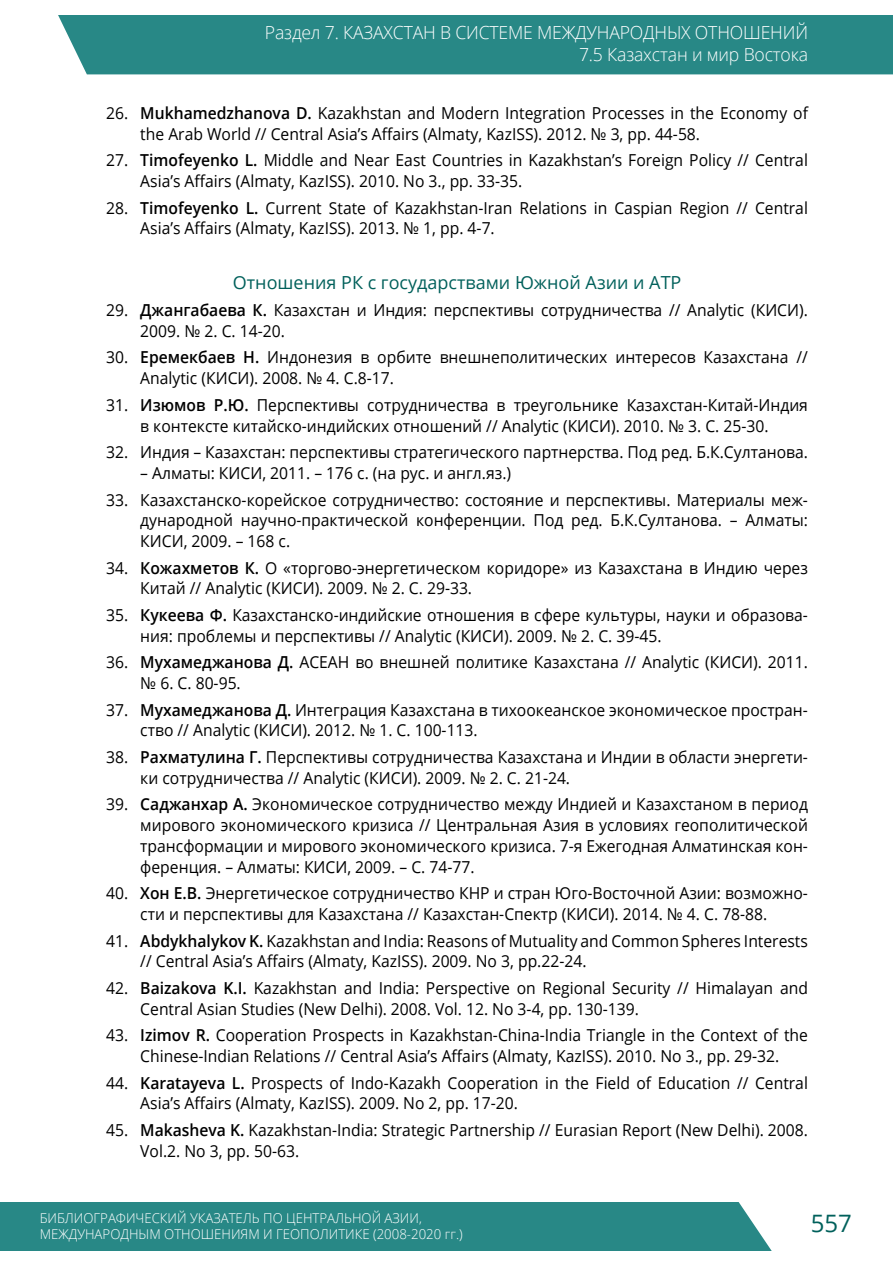
<style>
.page{position:relative;width:893px;height:1263px;background:#fff}
.page>*{position:absolute;margin:0;border:0;box-sizing:border-box;transform-origin:0 0}
.t1{font:24px "Open Sans";color:#00605b}
.t2{font:300 18px/21.6px "Open Sans";letter-spacing:-.01em;color:#fff;text-align:right}
.t3{font:18px "Open Sans";color:#00605b}
.t4{font:16.5px/20.7px "Open Sans";color:#000;scale:.95 1}
.t5{font:300 13.5px/16.2px "Open Sans";color:#fff}
.s1{font-weight:600}
</style>
<div class="page">
<div style="left:0;top:1202px;width:893px;height:48px;background:#288886"></div>
<svg style="left:735px;top:1202px;width:158px;height:49px;background:#e3efef"></svg>
<div style="left:58px;top:15px;width:835px;height:59px;background:#288886"></div>
<p class="t2" style="left:265px;top:22px;width:545px">Раздел 7. КАЗАХСТАН В СИСТЕМЕ МЕЖДУНАРОДНЫХ ОТНОШЕНИЙ<br>7.5 Казахстан и мир Востока</p>
<p class="t4" style="left:140px;top:102px;width:704px;text-indent:-34px">26. <span class="s1">Mukhamedzhanova D.</span> Kazakhstan and Modern Integration Processes in the Economy of the Arab World // Central Asia’s Affairs (Almaty, KazISS). 2012. № 3, pp. 44-58.</p>
<p class="t4" style="left:140px;top:150px;width:704px;text-indent:-34px">27. <span class="s1">Timofeyenko L.</span> Middle and Near East Countries in Kazakhstan’s Foreign Policy // Central<br>Asia’s Affairs (Almaty, KazISS). 2010. No 3., pp. 33-35.</p>
<p class="t4" style="left:140px;top:197px;width:704px;text-indent:-34px">28. <span class="s1">Timofeyenko L.</span> Current State of Kazakhstan-Iran Relations in Caspian Region // Central<br>Asia’s Affairs (Almaty, KazISS). 2013. № 1, pp. 4-7.</p>
<p class="t3" style="left:233px;top:271px;width:450px">Отношения РК с государствами Южной Азии и АТР</p>
<p class="t4" style="left:140px;top:299px;width:704px;text-indent:-34px">29. <span class="s1">Джангабаева К.</span> Казахстан и Индия: перспективы сотрудничества // Analytic (КИСИ).<br>2009. № 2. С. 14-20.</p>
<p class="t4" style="left:140px;top:347px;width:704px;text-indent:-34px">30. <span class="s1">Еремекбаев Н.</span> Индонезия в орбите внешнеполитических интересов Казахстана //<br>Analytic (КИСИ). 2008. № 4. С.8-17.</p>
<p class="t4" style="left:106px;top:394px;width:740px;text-align:center">31. <span class="s1">Изюмов Р.Ю.</span> Перспективы сотрудничества в треугольнике Казахстан-Китай-Индия в контексте китайско-индийских отношений // Analytic (КИСИ). 2010. № 3. С. 25-30.</p>
<p class="t4" style="left:106px;top:441px;width:740px">32. Индия – Казахстан: перспективы стратегического партнерства. Под ред. Б.К.Султанова.</p>
<p class="t4" style="left:140px;top:462px;width:392px">– Алматы: КИСИ, 2011. – 176 с. (на рус. и англ.яз.)</p>
<p class="t4" style="left:140px;top:489px;width:704px;text-align:justify;text-indent:-34px">33. Казахстанско-корейское сотрудничество: состояние и перспективы. Материалы меж&shy;дународной научно-практической конференции. Под ред. Б.К.Султанова. – Алматы:<br>КИСИ, 2009. – 168 с.</p>
<p class="t4" style="left:140px;top:557px;width:704px;text-indent:-34px">34. <span class="s1">Кожахметов К.</span> О «торгово-энергетическом коридоре» из Казахстана в Индию через<br>Китай // Analytic (КИСИ). 2009. № 2. С. 29-33.</p>
<p class="t4" style="left:140px;top:604px;width:704px;text-indent:-34px">35. <span class="s1">Кукеева Ф.</span> Казахстанско-индийские отношения в сфере культуры, науки и образова&shy;ния: проблемы и перспективы // Analytic (КИСИ). 2009. № 2. С. 39-45.</p>
<p class="t4" style="left:140px;top:651px;width:704px;text-indent:-34px">36. <span class="s1">Мухамеджанова Д.</span> АСЕАН во внешней политике Казахстана // Analytic (КИСИ). 2011. № 6. С. 80-95.</p>
<p class="t4" style="left:140px;top:699px;width:704px;text-indent:-34px">37. <span class="s1">Мухамеджанова Д.</span> Интеграция Казахстана в тихоокеанское экономическое простран&shy;ство // Analytic (КИСИ). 2012. № 1. С. 100-113.</p>
<p class="t4" style="left:140px;top:746px;width:704px;text-indent:-34px">38. <span class="s1">Рахматулина Г.</span> Перспективы сотрудничества Казахстана и Индии в области энергети&shy;ки сотрудничества // Analytic (КИСИ). 2009. № 2. С. 21-24.</p>
<p class="t4" style="left:140px;top:794px;width:704px;text-align:justify;text-indent:-34px">39. <span class="s1">Саджанхар А.</span> Экономическое сотрудничество между Индией и Казахстаном в период мирового экономического кризиса // Центральная Азия в условиях геополитической трансформации и мирового экономического кризиса. 7-я Ежегодная Алматинская кон&shy;ференция. – Алматы: КИСИ, 2009. – С. 74-77.</p>
<p class="t4" style="left:106px;top:882px;width:740px;text-align:center">40. <span class="s1">Хон Е.В.</span> Энергетическое сотрудничество КНР и стран Юго-Восточной Азии: возможно&shy;сти и перспективы для Казахстана // Казахстан-Спектр (КИСИ). 2014. № 4. С. 78-88.</p>
<p class="t4" style="left:140px;top:930px;width:704px;text-indent:-34px">41. <span class="s1">Abdykhalykov K.</span> Kazakhstan and India: Reasons of Mutuality and Common Spheres Interests // Central Asia’s Affairs (Almaty, KazISS). 2009. No 3, pp.22-24.</p>
<p class="t4" style="left:140px;top:977px;width:704px;text-indent:-34px">42. <span class="s1">Baizakova K.I.</span> Kazakhstan and India: Perspective on Regional Security // Himalayan and<br>Central Asian Studies (New Delhi). 2008. Vol. 12. No 3-4, pp. 130-139.</p>
<p class="t4" style="left:106px;top:1024px;width:740px;text-align:center">43. <span class="s1">Izimov R.</span> Cooperation Prospects in Kazakhstan-China-India Triangle in the Context of the<br>Chinese-Indian Relations // Central Asia’s Affairs (Almaty, KazISS). 2010. No 3., pp. 29-32.</p>
<p class="t4" style="left:140px;top:1072px;width:704px;text-indent:-34px">44. <span class="s1">Karatayeva L.</span> Prospects of Indo-Kazakh Cooperation in the Field of Education // Central<br>Asia’s Affairs (Almaty, KazISS). 2009. No 2, pp. 17-20.</p>
<p class="t4" style="left:140px;top:1119px;width:704px;text-indent:-34px">45. <span class="s1">Makasheva K.</span> Kazakhstan-India: Strategic Partnership // Eurasian Report (New Delhi). 2008.<br>Vol.2. No 3, pp. 50-63.</p>
<p class="t5" style="left:40px;top:1210px;width:425px">БИБЛИОГРАФИЧЕСКИЙ УКАЗАТЕЛЬ ПО ЦЕНТРАЛЬНОЙ АЗИИ,<br>МЕЖДУНАРОДНЫМ ОТНОШЕНИЯМ И ГЕОПОЛИТИКЕ (2008-2020 гг.)</p>
<h1 class="t1" style="left:811px;top:1206px;width:43px">557</h1>
</div>
